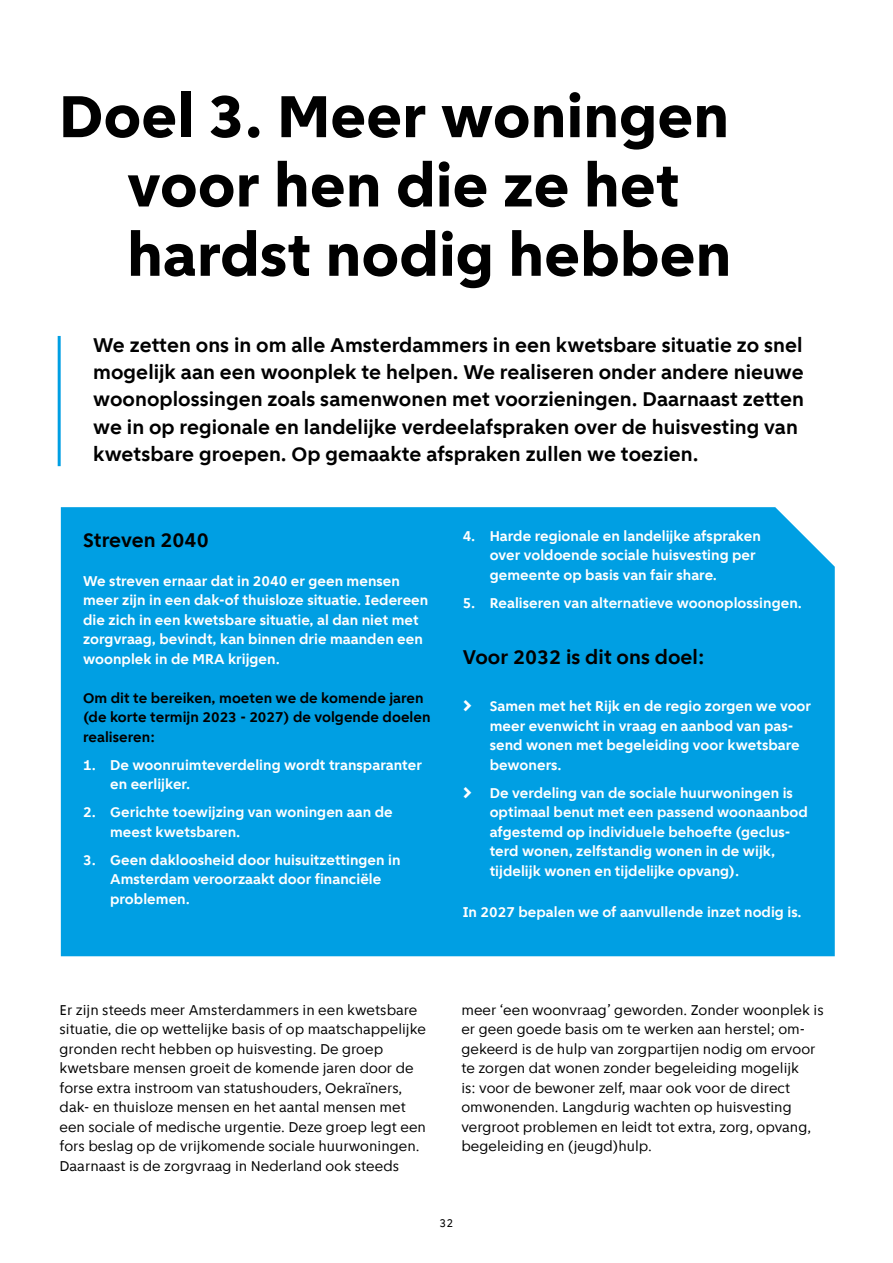
<style>
.page{position:relative;width:893px;height:1263px;background:#fff}
.page>*{position:absolute;margin:0;border:0;box-sizing:border-box;transform-origin:0 0}
.Doel_HEADER_1{font:800 63px/69.3px "Amsterdam Sans";color:#000}
.streamer{font:700 21px/27.3px "Amsterdam Sans";letter-spacing:.005em;color:#000}
.DOEL-kop1{font:700 21px "Amsterdam Sans";color:#000}
.DOEL-bold-blauw{font:700 15px/19.5px "Amsterdam Sans";color:#fff}
.platte_tekst{font:15px/19.5px "Amsterdam Sans";color:#000}
.DOEL-bold-blauw-2{font:700 15px/19.5px "Amsterdam Sans";color:#000}
.t1{font:12px "Amsterdam Sans";color:#000}
.s1{font-family:"ASD Signfont Next";font-weight:400}
</style>
<div class="page">
<hr style="left:58px;top:336px;width:3px;height:130px;background:#009fe3">
<div style="left:61px;top:507px;width:774px;height:449px;background:#009fe3"></div>
<p class="Doel_HEADER_1" style="left:127px;top:82px;width:606px;text-indent:-68px">Doel 3. Meer woningen voor hen die ze het hardst nodig hebben</p>
<p class="streamer" style="left:93px;top:331px;width:712px">We zetten ons in om alle Amsterdammers in een kwetsbare situatie zo snel mogelijk aan een woonplek te helpen. We realiseren onder andere nieuwe woonoplossingen zoals samenwonen met voorzieningen. Daarnaast zetten we in op regionale en landelijke verdeelafspraken over de huisvesting van kwetsbare groepen. Op gemaakte afspraken zullen we toezien.</p>
<p class="DOEL-kop1" style="left:83px;top:527px;width:127px">Streven 2040</p>
<p class="DOEL-bold-blauw" style="left:83px;top:571px;width:347px">We streven ernaar dat in 2040 er geen mensen meer zijn in een dak-of thuisloze situatie. Iedereen die zich in een kwetsbare situatie, al dan niet met zorgvraag, bevindt, kan binnen drie maanden een woonplek in de MRA krijgen.</p>
<p class="DOEL-bold-blauw-2" style="left:83px;top:688px;width:349px">Om dit te bereiken, moeten we de komende jaren (de korte termijn 2023 - 2027) de volgende doelen realiseren:</p>
<p class="DOEL-bold-blauw" style="left:110px;top:755px;width:313px;text-indent:-27px">1. De woonruimteverdeling wordt transparanter en eerlijker.</p>
<p class="DOEL-bold-blauw" style="left:110px;top:803px;width:284px;text-indent:-27px">2. Gerichte toewijzing van woningen aan de meest kwetsbaren.</p>
<p class="DOEL-bold-blauw" style="left:110px;top:850px;width:292px;text-indent:-27px">3. Geen dakloosheid door huisuitzettingen in<br>Amsterdam veroorzaakt door financiële problemen.</p>
<p class="DOEL-bold-blauw" style="left:490px;top:526px;width:273px;text-indent:-27px">4. Harde regionale en landelijke afspraken over voldoende sociale huisvesting per gemeente op basis van fair share.</p>
<p class="DOEL-bold-blauw" style="left:463px;top:593px;width:341px">5. Realiseren van alternatieve woonoplossingen.</p>
<p class="DOEL-kop1" style="left:463px;top:644px;width:243px">Voor 2032 is dit ons doel:</p>
<p class="DOEL-bold-blauw" style="left:490px;top:697px;width:323px;text-indent:-27px"><span class="s1">›</span> Samen met het Rijk en de regio zorgen we voor meer evenwicht in vraag en aanbod van pas&shy;send wonen met begeleiding voor kwetsbare bewoners.</p>
<p class="DOEL-bold-blauw" style="left:490px;top:783px;width:320px;text-indent:-27px"><span class="s1">›</span> De verdeling van de sociale huurwoningen is optimaal benut met een passend woonaanbod afgestemd op individuele behoefte (geclus&shy;terd wonen, zelfstandig wonen in de wijk, tijdelijk wonen en tijdelijke opvang).</p>
<p class="DOEL-bold-blauw" style="left:463px;top:902px;width:340px">In 2027 bepalen we of aanvullende inzet nodig is.</p>
<p class="platte_tekst" style="left:60px;top:1000px;width:368px">Er zijn steeds meer Amsterdammers in een kwetsbare situatie, die op wettelijke basis of op maatschappelijke gronden recht hebben op huisvesting. De groep kwetsbare mensen groeit de komende jaren door de forse extra instroom van statushouders, Oekraïners, dak- en thuisloze mensen en het aantal mensen met een sociale of medische urgentie. Deze groep legt een fors beslag op de vrijkomende sociale huurwoningen.</p>
<p class="platte_tekst" style="left:60px;top:1156px;width:341px">Daarnaast is de zorgvraag in Nederland ook steeds</p>
<p class="platte_tekst" style="left:461px;top:1000px;width:364px">meer ‘een woonvraag’ geworden. Zonder woonplek is er geen goede basis om te werken aan herstel; om&shy;gekeerd is de hulp van zorgpartijen nodig om ervoor te zorgen dat wonen zonder begeleiding mogelijk<br>is: voor de bewoner zelf, maar ook voor de direct omwonenden. Langdurig wachten op huisvesting vergroot problemen en leidt tot extra, zorg, opvang, begeleiding en (jeugd)hulp.</p>
<p class="t1" style="left:440px;top:1216px;width:15px">32</p>
</div>
